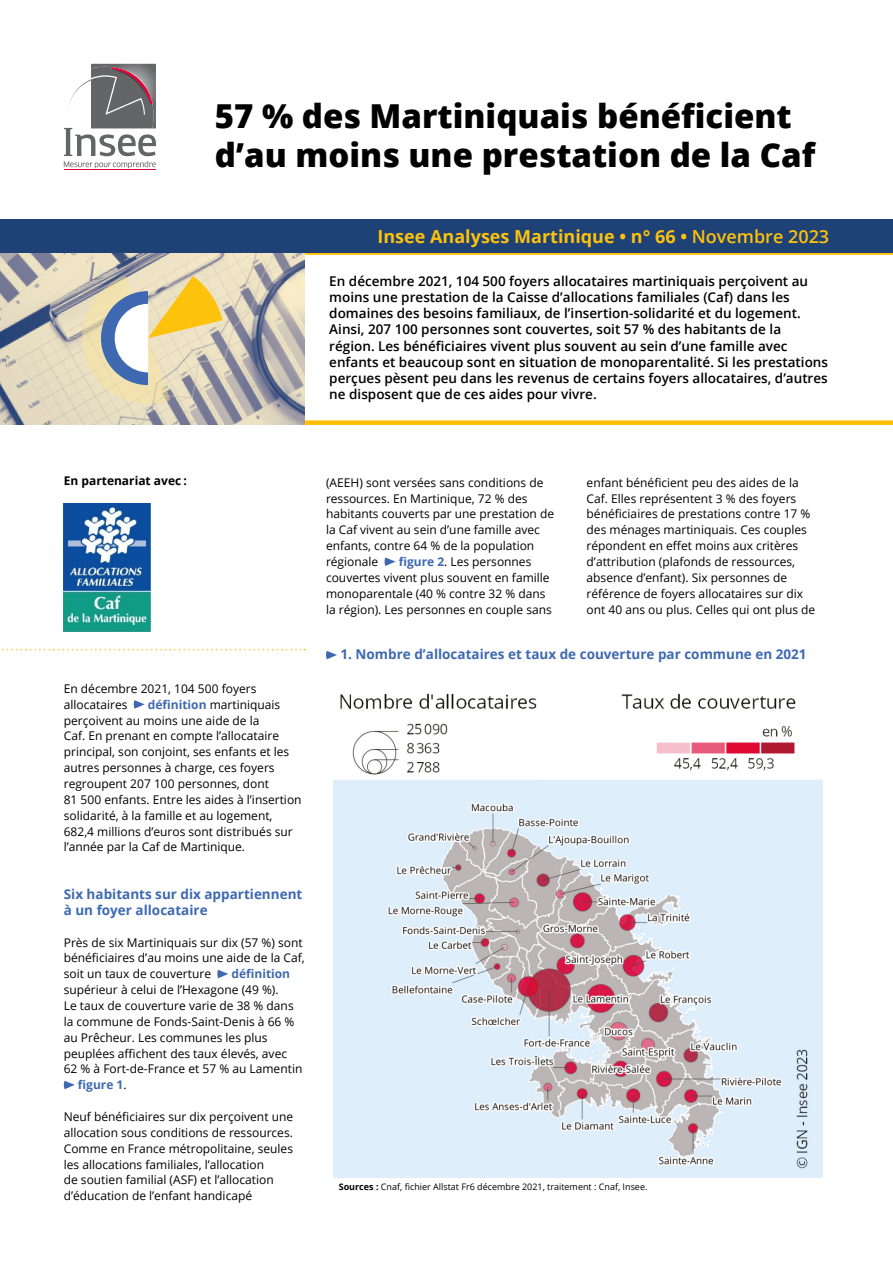
<style>
.page{position:relative;width:893px;height:1263px;background:#fff}
.page>*{position:absolute;margin:0;border:0;box-sizing:border-box;transform-origin:0 0}
.t1{font:800 33px/39.6px "Open Sans";color:#000}
.t2{font:700 18px "Open Sans";color:#fdc20b}
.t3{font:600 13.5px/16.2px "Open Sans";color:#000}
.t4{font:700 13.5px/15.9px "Open Sans";color:#3e69b1}
.t5{font:12px/15.9px "Open Sans";color:#000}
.t6{font:700 12px "Open Sans";color:#000}
.t7{font:700 12px "Open Sans";color:#3e69b1}
.t8{font:9px "Open Sans";color:#000}
.s1{font-weight:600}
.s2{font-weight:700;color:#3e69b1}
.s3{font-weight:400;color:#000}
.s4{font-weight:700}
</style>
<div class="page">
<hr style="left:64px;top:170px;width:92px;height:1px;background:#e2023b">
<svg style="left:64px;top:64px;width:92px;height:104px"></svg>
<svg style="left:2px;top:649px;width:303px;height:1px"></svg>
<img style="left:64px;top:504px;width:86px;height:127px">
<svg style="left:305px;top:253px;width:588px;height:172px"></svg>
<img style="left:0;top:253px;width:305px;height:172px">
<div style="left:0;top:219px;width:893px;height:34px;background:#1e4176"></div>
<svg style="left:82px;top:276px;width:141px;height:128px;background:#d5cba9"></svg>
<svg style="left:133px;top:700px;width:12px;height:9px"></svg>
<svg style="left:217px;top:970px;width:11px;height:8px"></svg>
<svg style="left:63px;top:1081px;width:12px;height:8px"></svg>
<svg style="left:384px;top:557px;width:12px;height:9px"></svg>
<img style="left:333px;top:693px;width:489px;height:484px">
<svg style="left:326px;top:651px;width:11px;height:8px"></svg>
<h1 class="t1" style="left:215px;top:94px;width:602px">57 % des Martiniquais bénéficient d’au moins une prestation de la Caf</h1>
<h2 class="t2" style="left:377px;top:224px;width:453px">Insee Analyses Martinique • n° 66 • <span class="s1">Novembre 2023</span></h2>
<p class="t3" style="left:329px;top:272px;width:500px">En décembre 2021, 104 500 foyers allocataires martiniquais perçoivent au moins une prestation de la Caisse d’allocations familiales (Caf) dans les domaines des besoins familiaux, de l’insertion-solidarité et du logement.<br>Ainsi, 207 100 personnes sont couvertes, soit 57 % des habitants de la région. Les bénéficiaires vivent plus souvent au sein d’une famille avec enfants et beaucoup sont en situation de monoparentalité. Si les prestations perçues pèsent peu dans les revenus de certains foyers allocataires, d’autres ne disposent que de ces aides pour vivre.</p>
<p class="t6" style="left:64px;top:473px;width:125px">En partenariat avec :</p>
<p class="t5" style="left:64px;top:680px;width:194px">En décembre 2021, 104 500 foyers allocataires</p>
<p class="t5" style="left:64px;top:696px;width:239px;text-indent:84px"><span class="s2">définition</span> martiniquais perçoivent au moins une aide de la<br>Caf. En prenant en compte l’allocataire principal, son conjoint, ses enfants et les autres personnes à charge, ces foyers regroupent 207 100 personnes, dont<br>81 500 enfants. Entre les aides à l’insertion solidarité, à la famille et au logement, 682,4 millions d’euros sont distribués sur l’année par la Caf de Martinique.</p>
<p class="t4" style="left:64px;top:886px;width:240px">Six habitants sur dix appartiennent à un foyer allocataire</p>
<p class="t5" style="left:64px;top:934px;width:242px">Près de six Martiniquais sur dix (57 %) sont bénéficiaires d’au moins une aide de la Caf, soit un taux de couverture</p>
<p class="t7" style="left:231px;top:965px;width:60px">définition</p>
<p class="t5" style="left:64px;top:981px;width:216px">supérieur à celui de l’Hexagone (49 %).</p>
<p class="t5" style="left:64px;top:997px;width:231px">Le taux de couverture varie de 38 % dans</p>
<p class="t5" style="left:64px;top:1013px;width:232px">la commune de Fonds-Saint-Denis à 66 %</p>
<p class="t5" style="left:64px;top:1029px;width:205px">au Prêcheur. Les communes les plus</p>
<p class="t5" style="left:64px;top:1045px;width:225px">peuplées affichent des taux élevés, avec</p>
<p class="t5" style="left:64px;top:1061px;width:240px">62 % à Fort-de-France et 57 % au Lamentin</p>
<p class="t7" style="left:78px;top:1076px;width:50px">figure 1<span class="s3">.</span></p>
<p class="t5" style="left:64px;top:1108px;width:231px">Neuf bénéficiaires sur dix perçoivent une allocation sous conditions de ressources.<br>Comme en France métropolitaine, seules les allocations familiales, l’allocation<br>de soutien familial (ASF) et l’allocation d’éducation de l’enfant handicapé</p>
<p class="t5" style="left:326px;top:474px;width:230px">(AEEH) sont versées sans conditions de ressources. En Martinique, 72 % des habitants couverts par une prestation de la Caf vivent au sein d’une famille avec enfants, contre 64 % de la population régionale</p>
<p class="t5" style="left:326px;top:553px;width:227px;text-indent:73px"><span class="s2">figure 2</span>. Les personnes couvertes vivent plus souvent en famille monoparentale (40 % contre 32 % dans la région). Les personnes en couple sans</p>
<p class="t5" style="left:587px;top:474px;width:230px">enfant bénéficient peu des aides de la Caf. Elles représentent 3 % des foyers bénéficiaires de prestations contre 17 % des ménages martiniquais. Ces couples répondent en effet moins aux critères d’attribution (plafonds de ressources, absence d’enfant). Six personnes de référence de foyers allocataires sur dix ont 40 ans ou plus. Celles qui ont plus de</p>
<p class="t4" style="left:341px;top:646px;width:468px">1. Nombre d’allocataires et taux de couverture par commune en 2021</p>
<p class="t8" style="left:339px;top:1180px;width:310px"><span class="s4">Sources :</span> Cnaf, fichier Allstat Fr6 décembre 2021, traitement : Cnaf, Insee.</p>
</div>
